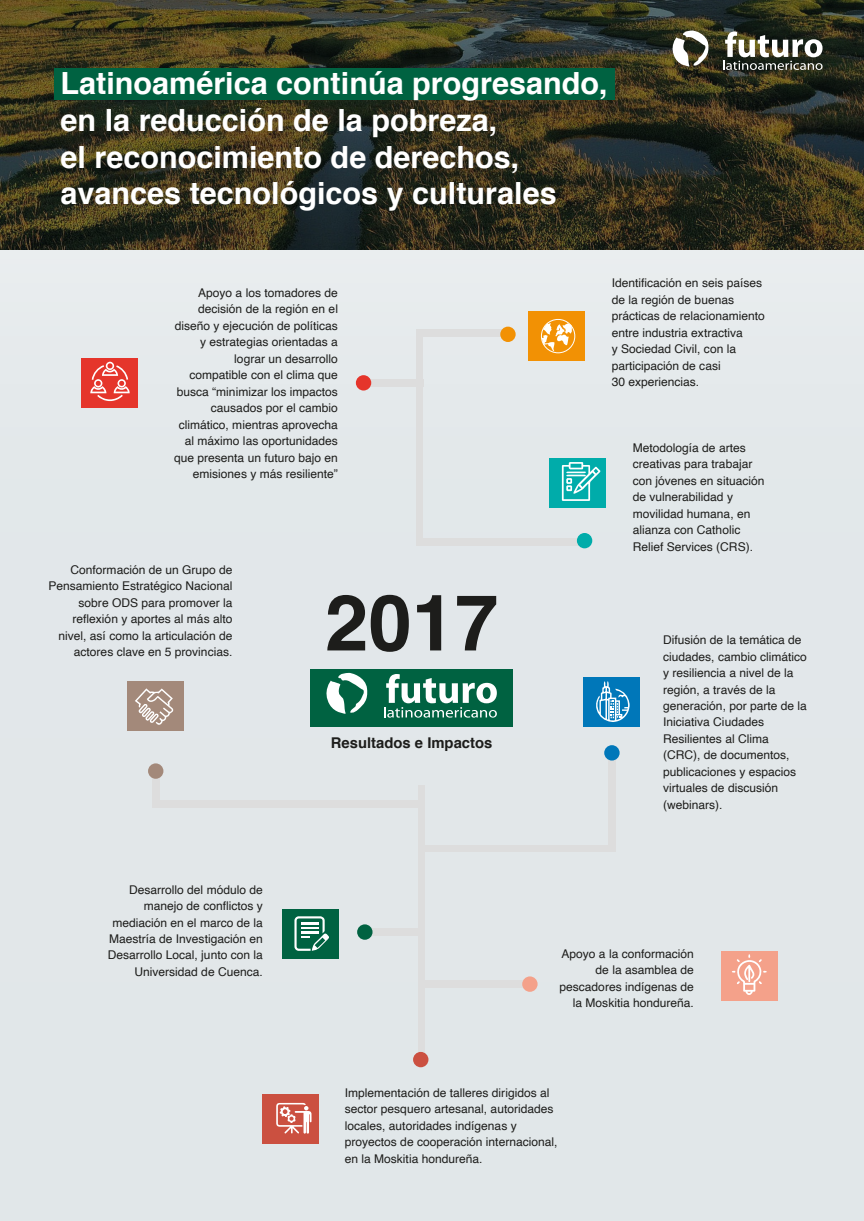
<style>
.page{position:relative;width:864px;height:1221px;background:#fff}
.page>*{position:absolute;margin:0;border:0;box-sizing:border-box;transform-origin:0 0}
.t1{font:700 78px "Helvetica";color:#1d1d1b}
.t2{font:700 30.5px/36.6px "Helvetica";color:#fff}
.t3{font:700 14.88px "Helvetica";color:#1d1d1b}
.t4{font:12px/16.5px "Helvetica";color:#1d1d1b;text-align:right}
</style>
<div class="page">
<div style="left:0;top:0;width:863px;height:1220px;background:#e2e7e9"></div>
<div style="left:81px;top:358px;width:57px;height:49px;background:#e5352b"></div>
<div style="left:549px;top:458px;width:57px;height:49px;background:#00acaa"></div>
<div style="left:527px;top:312px;width:57px;height:49px;background:#f29104"></div>
<div style="left:583px;top:677px;width:57px;height:49px;background:#0077b9"></div>
<div style="left:127px;top:681px;width:57px;height:49px;background:#a3897a"></div>
<div style="left:282px;top:909px;width:57px;height:49px;background:#006241"></div>
<svg style="left:0;top:0;width:864px;height:249px;background:#34321e"></svg>
<div style="left:54px;top:68px;width:561px;height:32px;background:#006241"></div>
<div style="left:310px;top:669px;width:203px;height:58px;background:#006241"></div>
<svg style="left:668px;top:30px;width:41px;height:37px;background:#818071"></svg>
<svg style="left:723px;top:31px;width:99px;height:47px;background:#646559"></svg>
<div style="left:262px;top:1094px;width:57px;height:49px;background:#cb5040"></div>
<svg style="left:135px;top:688px;width:38px;height:37px"></svg>
<svg style="left:294px;top:916px;width:35px;height:34px"></svg>
<svg style="left:562px;top:462px;width:38px;height:39px"></svg>
<div style="left:541px;top:319px;width:34px;height:34px;border:1px solid #fff;border-radius:50%"></div>
<svg style="left:541px;top:323px;width:31px;height:28px"></svg>
<div style="left:416px;top:330px;width:7px;height:215px;background:#ddd"></div>
<div style="left:418px;top:785px;width:6px;height:270px;background:#ddd"></div>
<div style="left:369px;top:379px;width:54px;height:7px;background:#ddd"></div>
<div style="left:420px;top:330px;width:84px;height:7px;background:#ddd"></div>
<div style="left:152px;top:771px;width:7px;height:36px;background:#ddd"></div>
<div style="left:424px;top:845px;width:191px;height:7px;background:#ddd"></div>
<div style="left:420px;top:980px;width:109px;height:7px;background:#ddd"></div>
<div style="left:422px;top:538px;width:166px;height:7px;background:#ddd"></div>
<div style="left:608px;top:755px;width:7px;height:95px;background:#ddd"></div>
<div style="left:500px;top:326px;width:15px;height:16px;background:#f29104;border-radius:50%"></div>
<div style="left:413px;top:1051px;width:15px;height:16px;background:#cb5040;border-radius:50%"></div>
<div style="left:577px;top:533px;width:15px;height:15px;background:#00acaa;border-radius:50%"></div>
<div style="left:522px;top:976px;width:15px;height:15px;background:#f4a18a;border-radius:50%"></div>
<div style="left:356px;top:375px;width:15px;height:15px;background:#e5352b;border-radius:50%"></div>
<div style="left:152px;top:800px;width:273px;height:7px;background:#ddd"></div>
<div style="left:148px;top:763px;width:15px;height:15px;background:#a3897a;border-radius:50%"></div>
<div style="left:370px;top:928px;width:55px;height:7px;background:#ddd"></div>
<div style="left:357px;top:924px;width:15px;height:15px;background:#006241;border-radius:50%"></div>
<div style="left:720px;top:951px;width:57px;height:49px;background:#f4a18a"></div>
<svg style="left:732px;top:954px;width:34px;height:40px"></svg>
<svg style="left:326px;top:672px;width:42px;height:42px"></svg>
<svg style="left:384px;top:674px;width:113px;height:43px"></svg>
<svg style="left:90px;top:362px;width:40px;height:39px"></svg>
<svg style="left:596px;top:681px;width:33px;height:41px"></svg>
<svg style="left:276px;top:1102px;width:35px;height:31px"></svg>
<div style="left:604px;top:745px;width:15px;height:15px;background:#0077b9;border-radius:50%"></div>
<h2 class="t2" style="left:60px;top:68px;width:548px">Latinoamérica continúa progresando, en la reducción de la pobreza,<br>el reconocimiento de derechos, avances tecnológicos y culturales</h2>
<p class="t4" style="left:174px;top:285px;width:165px">Apoyo a los tomadores de decisión de la región en el diseño y ejecución de políticas y estrategias orientadas a lograr un desarrollo compatible con el clima que busca “minimizar los impactos causados por el cambio climático, mientras aprovecha al máximo las oportunidades que presenta un futuro bajo en emisiones y más resiliente”</p>
<p class="t4" style="left:48px;top:562px;width:185px">Conformación de un Grupo de<br>Pensamiento Estratégico Nacional sobre ODS para promover la reflexión y aportes al más alto nivel, así como la articulación de actores clave en 5 provincias.</p>
<p class="t4" style="left:108px;top:882px;width:157px">Desarrollo del módulo de manejo de conflictos y mediación en el marco de la<br>Maestría de Investigación en<br>Desarrollo Local, junto con la<br>Universidad de Cuenca.</p>
<h1 class="t1" style="left:325px;top:590px;width:175px">2017</h1>
<p class="t3" style="left:331px;top:736px;width:163px">Resultados e Impactos</p>
<p class="t4" style="left:611px;top:276px;width:155px;text-align:left">Identificación en seis países de la región de buenas prácticas de relacionamiento entre industria extractiva<br>y Sociedad Civil, con la participación de casi<br>30 experiencias.</p>
<p class="t4" style="left:632px;top:440px;width:133px;text-align:left">Metodología de artes creativas para trabajar con jóvenes en situación de vulnerabilidad y movilidad humana, en alianza con Catholic<br>Relief Services (CRS).</p>
<p class="t4" style="left:663px;top:632px;width:145px;text-align:left">Difusión de la temática de ciudades, cambio climático y resiliencia a nivel de la región, a través de la generación, por parte de la<br>Iniciativa Ciudades<br>Resilientes al Clima (CRC), de documentos, publicaciones y espacios virtuales de discusión (webinars).</p>
<p class="t4" style="left:559px;top:946px;width:136px">Apoyo a la conformación de la asamblea de pescadores indígenas de la Moskitia hondureña.</p>
<p class="t4" style="left:345px;top:1085px;width:214px;text-align:left">Implementación de talleres dirigidos al sector pesquero artesanal, autoridades locales, autoridades indígenas y proyectos de cooperación internacional, en la Moskitia hondureña.</p>
</div>
